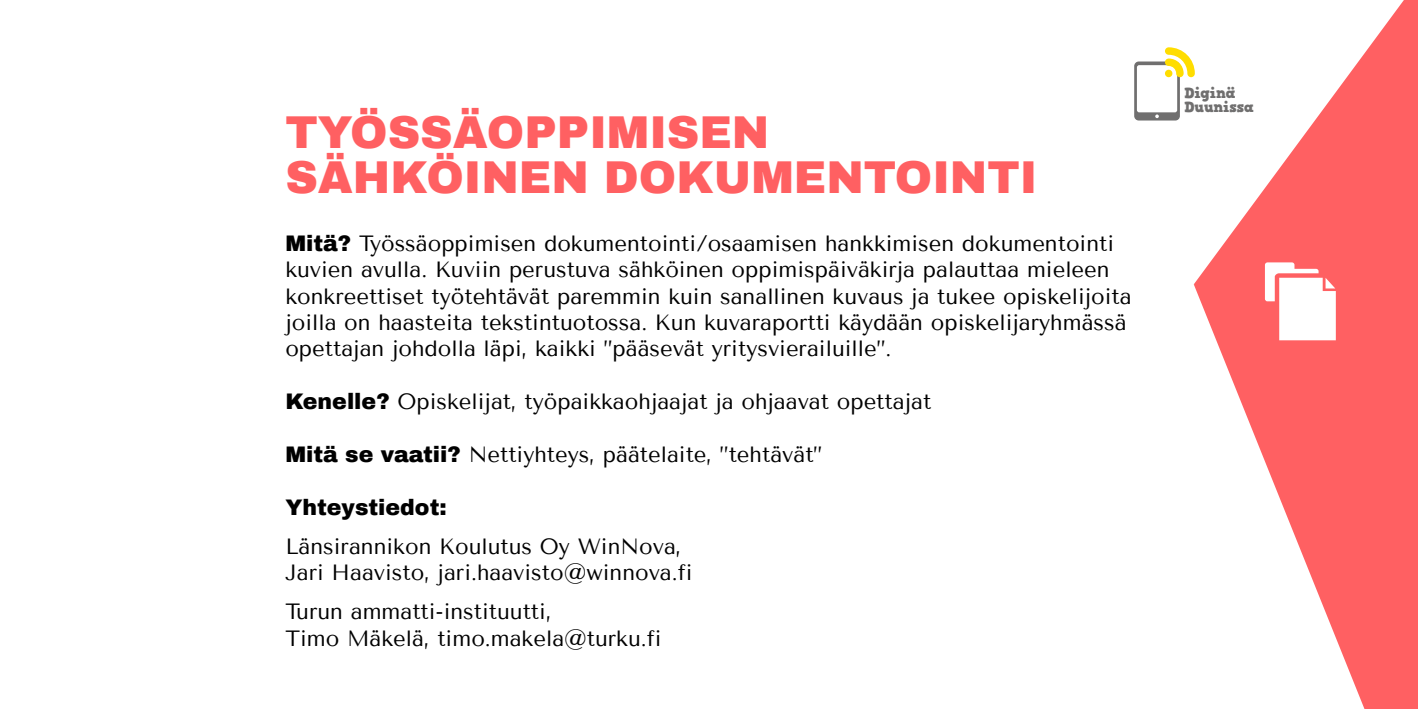
<style>
.page{position:relative;width:1418px;height:709px;background:#fff}
.page>*{position:absolute;margin:0;border:0;box-sizing:border-box;transform-origin:0 0}
.t1{font:900 45px/45px "Archivo";color:#ff6062}
.t2{font:22px/26.5px "Tenor Sans";color:#000}
.t3{font:900 22px "Archivo";color:#000}
.t4{font:14.75px/14.2px "HVD Comic Serif Pro";color:#706f6f}
.s1{font-family:"Archivo";font-weight:900}
</style>
<div class="page">
<svg style="left:1194px;top:0;width:223px;height:232px"></svg>
<svg style="left:1193px;top:232px;width:224px;height:477px;fill:#ff6062"></svg>
<svg style="left:1264px;top:262px;width:71px;height:78px"></svg>
<svg style="left:1134px;top:61px;width:45px;height:59px"></svg>
<div style="left:1136px;top:65px;width:41px;height:47px;background:#fff;border-radius:2px"></div>
<svg style="left:1155px;top:114px;width:3px;height:4px"></svg>
<svg style="left:1164px;top:47px;width:30px;height:30px"></svg>
<h1 class="t1" style="left:285px;top:110px;width:753px">TYÖSSÄOPPIMISEN<br>SÄHKÖINEN DOKUMENTOINTI</h1>
<p class="t2" style="left:285px;top:230px;width:848px"><span class="s1">Mitä?</span> Työssäoppimisen dokumentointi/osaamisen hankkimisen dokumentointi kuvien avulla. Kuviin perustuva sähköinen oppimispäiväkirja palauttaa mieleen konkreettiset työtehtävät paremmin kuin sanallinen kuvaus ja tukee opiskelijoita joilla on haasteita tekstintuotossa. Kun kuvaraportti käydään opiskelijaryhmässä opettajan johdolla läpi, kaikki ”pääsevät yritysvierailuille”.</p>
<p class="t2" style="left:285px;top:388px;width:647px"><span class="s1">Kenelle?</span> Opiskelijat, työpaikkaohjaajat ja ohjaavat opettajat</p>
<p class="t2" style="left:285px;top:441px;width:538px"><span class="s1">Mitä se vaatii?</span> Nettiyhteys, päätelaite, ”tehtävät”</p>
<p class="t3" style="left:285px;top:494px;width:163px">Yhteystiedot:</p>
<p class="t2" style="left:285px;top:533px;width:408px">Länsirannikon Koulutus Oy WinNova,<br>Jari Haavisto, jari.haavisto@winnova.fi</p>
<p class="t2" style="left:285px;top:598px;width:378px">Turun ammatti-instituutti,<br>Timo Mäkelä, timo.makela@turku.fi</p>
<p class="t4" style="left:1184px;top:86px;width:71px">Diginä<br>Duunissa</p>
</div>
